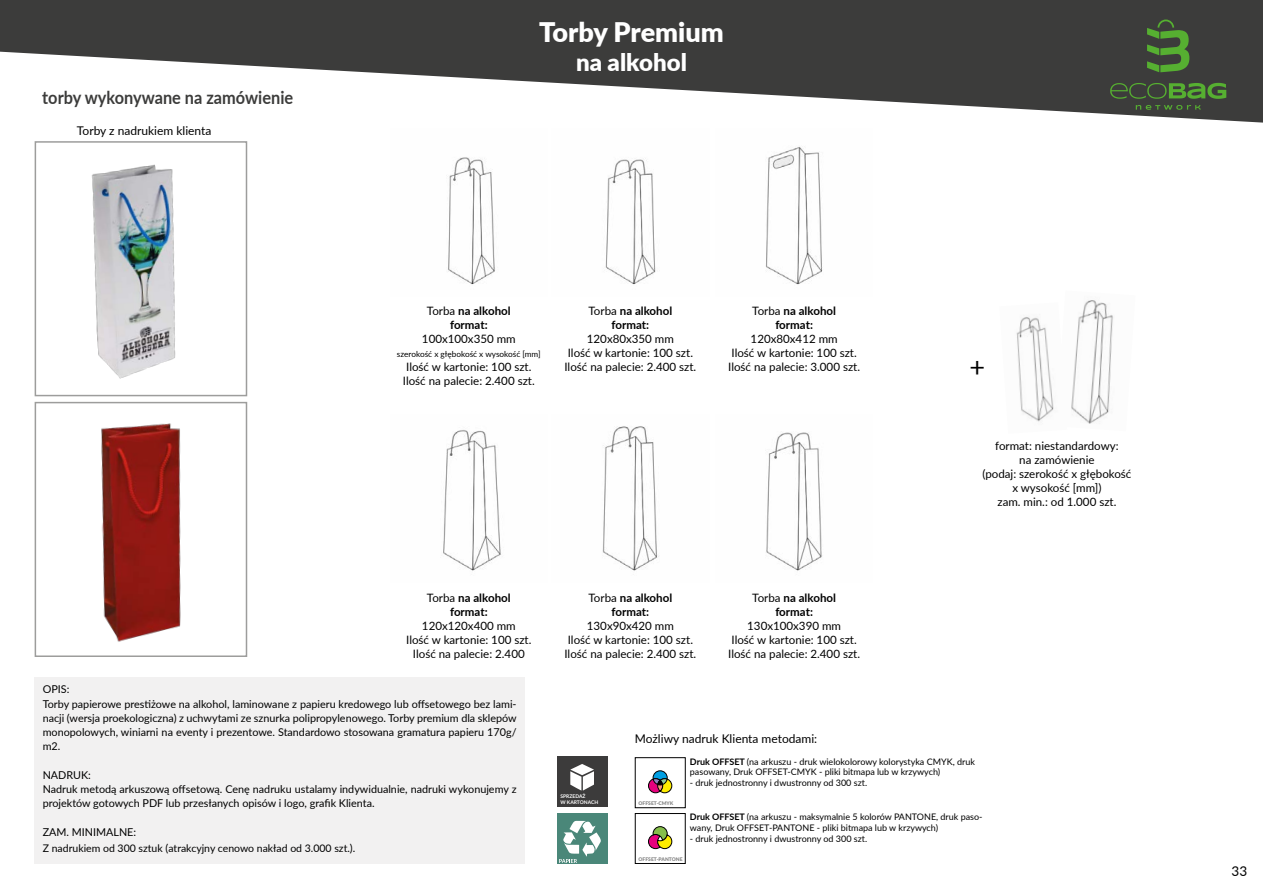
<style>
.page{position:relative;width:1263px;height:893px;background:#fff}
.page>*{position:absolute;margin:0;border:0;box-sizing:border-box;transform-origin:0 0}
.t1{font:900 27px "Lato";color:#fff}
.t2{font:27px "Lato";color:#000}
.t3{font:900 24px "Lato";color:#fff}
.t4{font:700 18px "Lato";color:#3c3c3b;scale:.91 1}
.t5{font:13.5px "Lato";color:#000}
.t6{font:12px "Lato";color:#000}
.t7{font:11.55px/13.8px "Lato";color:#000;text-align:center}
.t8{font:700 11.55px/13.8px "Lato";color:#000;text-align:center}
.t9{font:10.8px/14.2px "Lato";color:#000}
.t10{font:10.5px "Lato";color:#000}
.t11{font:9px/10.8px "Lato";color:#000}
.t12{font:8.25px "Lato";color:#000}
.t13{font:900 4.95px "Lato";color:#878787}
.t14{font:700 4.95px/6px "Lato";color:#fff}
.s1{font-weight:400}
.s2{font-size:10.8px}
.s3{font-weight:700}
</style>
<div class="page">
<svg style="left:0;top:0;width:1263px;height:123px;fill:#3c3c3b"></svg>
<svg style="left:1136px;top:105px;width:65px;height:5px"></svg>
<svg style="left:1110px;top:83px;width:116px;height:16px;background:#466a36"></svg>
<svg style="left:1147px;top:20px;width:42px;height:52px;background:#477036"></svg>
<img style="left:448px;top:157px;width:47px;height:128px">
<img style="left:605px;top:158px;width:51px;height:127px">
<img style="left:766px;top:147px;width:57px;height:138px">
<div style="left:35px;top:678px;width:490px;height:186px;background:#f2f1f1"></div>
<div style="left:557px;top:813px;width:50px;height:51px;background:#4a8779"></div>
<svg style="left:559px;top:821px;width:42px;height:42px"></svg>
<div style="left:557px;top:756px;width:50px;height:50px;background:#3c3b3b"></div>
<svg style="left:570px;top:771px;width:24px;height:20px"></svg>
<svg style="left:570px;top:764px;width:24px;height:11px"></svg>
<img style="left:91px;top:164px;width:85px;height:215px">
<div style="left:35px;top:141px;width:212px;height:255px;border:2px solid #9d9d9c"></div>
<img style="left:101px;top:423px;width:80px;height:219px">
<div style="left:35px;top:402px;width:212px;height:255px;border:2px solid #9d9d9c"></div>
<div style="left:653px;top:771px;width:14px;height:14px;background:#009fe3;border-radius:50%"></div>
<div style="left:653px;top:770px;width:15px;height:15px;border:1px solid #000;border-radius:50%"></div>
<div style="left:658px;top:779px;width:14px;height:14px;background:#ffed00;border-radius:50%"></div>
<div style="left:657px;top:778px;width:15px;height:15px;border:1px solid #000;border-radius:50%"></div>
<div style="left:648px;top:779px;width:15px;height:14px;background:#e6007d;border-radius:50%"></div>
<div style="left:648px;top:778px;width:15px;height:15px;border:1px solid #000;border-radius:50%"></div>
<div style="left:658px;top:780px;width:5px;height:11px;background:#f3987a;border-radius:50%"></div>
<div style="left:657px;top:780px;width:6px;height:11px;border:1px solid #000;border-radius:50%"></div>
<svg style="left:652px;top:778px;width:16px;height:8px"></svg>
<div style="left:635px;top:757px;width:50px;height:51px;border:1px solid #000"></div>
<div style="left:635px;top:813px;width:50px;height:51px;border:1px solid #000"></div>
<svg style="left:648px;top:826px;width:25px;height:23px"></svg>
<img style="left:443px;top:430px;width:58px;height:141px">
<img style="left:602px;top:426px;width:57px;height:145px">
<img style="left:766px;top:432px;width:56px;height:139px">
<img style="left:1071px;top:300px;width:42px;height:124px">
<img style="left:1016px;top:317px;width:38px;height:105px">
<h3 class="t4" style="left:42px;top:84px;width:277px">torby wykonywane na zamówienie</h3>
<p class="t6" style="left:77px;top:122px;width:136px">Torby z nadrukiem klienta</p>
<h1 class="t1" style="left:539px;top:12px;width:186px">Torby Premium</h1>
<h2 class="t3" style="left:576px;top:44px;width:112px">na alkohol</h2>
<p class="t8" style="left:427px;top:304px;width:85px"><span class="s1">Torba</span> na alkohol format:</p>
<p class="t7" style="left:422px;top:332px;width:95px">100x100x350 mm</p>
<p class="t12" style="left:397px;top:348px;width:145px">szerokość x głębokość x wysokość [mm]</p>
<p class="t7" style="left:403px;top:359px;width:133px;text-align:left">Ilość w kartonie: 100 szt.<br>Ilość na palecie: 2.400 szt.</p>
<p class="t8" style="left:588px;top:304px;width:85px"><span class="s1">Torba</span> na alkohol format:</p>
<p class="t7" style="left:564px;top:332px;width:133px">120x80x350 mm<br>Ilość w kartonie: 100 szt.<br>Ilość na palecie: 2.400 szt.</p>
<p class="t8" style="left:752px;top:304px;width:85px"><span class="s1">Torba</span> na alkohol format:</p>
<p class="t7" style="left:728px;top:332px;width:133px">120x80x412 mm<br>Ilość w kartonie: 100 szt.<br>Ilość na palecie: 3.000 szt.</p>
<p class="t8" style="left:427px;top:590px;width:85px"><span class="s1">Torba</span> na alkohol format:</p>
<p class="t7" style="left:406px;top:618px;width:127px">120x120x400 mm<br>Ilość w kartonie: 100 szt.<br>Ilość na palecie: 2.400</p>
<p class="t8" style="left:588px;top:590px;width:85px"><span class="s1">Torba</span> na alkohol format:</p>
<p class="t7" style="left:564px;top:618px;width:133px">130x90x420 mm<br>Ilość w kartonie: 100 szt.<br>Ilość na palecie: 2.400 szt.</p>
<p class="t8" style="left:752px;top:590px;width:85px"><span class="s1">Torba</span> na alkohol format:</p>
<p class="t7" style="left:728px;top:618px;width:133px">130x100x390 mm<br>Ilość w kartonie: 100 szt.<br>Ilość na palecie: 2.400 szt.</p>
<h1 class="t2" style="left:969px;top:348px;width:17px">+</h1>
<p class="t7" style="left:982px;top:439px;width:151px">format: niestandardowy:<br>na zamówienie<br>(podaj: szerokość x głębokość x wysokość [mm])<br>zam. min.: od 1.000 szt.</p>
<p class="t9" style="left:43px;top:682px;width:476px">OPIS:<br>Torby papierowe prestiżowe na alkohol, laminowane z papieru kredowego lub offsetowego bez lami&shy;nacji (wersja proekologiczna) z uchwytami ze sznurka polipropylenowego. Torby premium dla sklepów monopolowych, winiarni na eventy i prezentowe. Standardowo stosowana gramatura papieru 170g/ m2.</p>
<p class="t9" style="left:43px;top:767px;width:475px">NADRUK:<br>Nadruk metodą arkuszową offsetową. Cenę nadruku ustalamy indywidualnie, nadruki wykonujemy z projektów gotowych PDF lub przesłanych opisów i logo, grafik Klienta.</p>
<p class="t9" style="left:43px;top:824px;width:95px">ZAM. MINIMALNE:</p>
<p class="t10" style="left:43px;top:841px;width:314px">Z nadrukiem od 300 sztuk <span class="s2">(</span>atrakcyjny cenowo nakład od 3.000 szt.<span class="s2">).</span></p>
<p class="t14" style="left:560px;top:793px;width:39px">SPRZEDAŻ<br>W KARTONACH</p>
<p class="t6" style="left:635px;top:730px;width:184px">Możliwy nadruk Klienta metodami:</p>
<p class="t13" style="left:639px;top:800px;width:36px">OFFSET-CMYK</p>
<p class="t11" style="left:690px;top:755px;width:286px"><span class="s3">Druk OFFSET</span> (na arkuszu - druk wielokolorowy kolorystyka CMYK, druk pasowany, Druk OFFSET-CMYK - pliki bitmapa lub w krzywych)</p>
<p class="t11" style="left:690px;top:777px;width:179px">- druk jednostronny i dwustronny od 300 szt.</p>
<p class="t11" style="left:690px;top:811px;width:294px"><span class="s3">Druk OFFSET</span> (na arkuszu - maksymalnie 5 kolorów PANTONE, druk paso&shy;wany, Druk OFFSET-PANTONE - pliki bitmapa lub w krzywych)</p>
<p class="t11" style="left:690px;top:833px;width:179px">- druk jednostronny i dwustronny od 300 szt.</p>
<p class="t13" style="left:639px;top:856px;width:46px">OFFSET-PANTONE</p>
<p class="t5" style="left:1231px;top:861px;width:17px">33</p>
</div>
